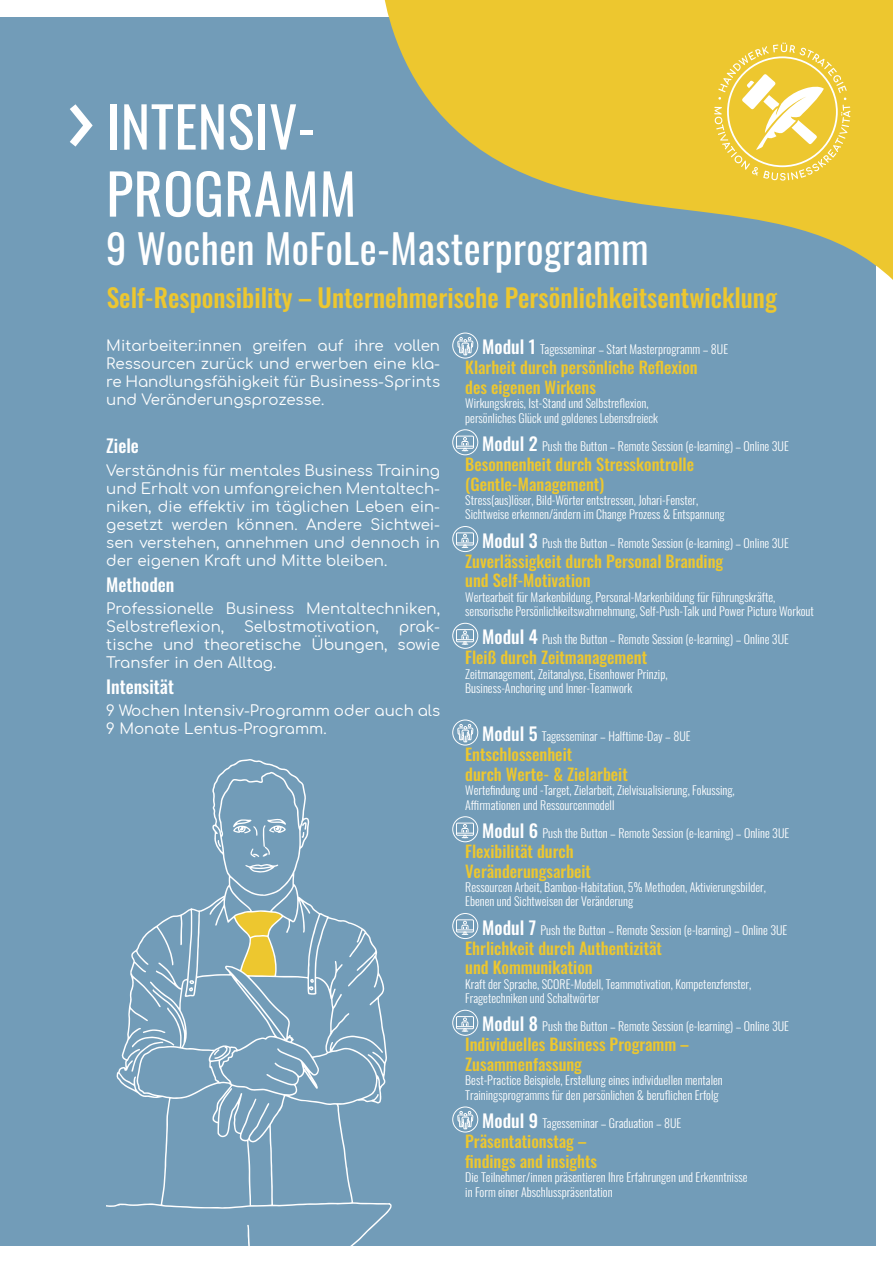
<style>
.page{position:relative;width:893px;height:1263px;background:#fff}
.page>*{position:absolute;margin:0;border:0;box-sizing:border-box;transform-origin:0 0}
.t1{font:55.8px/67.1px "Oswald";letter-spacing:.01em;color:#fff}
.t2{font:40.5px "Oswald";letter-spacing:.01em;color:#fff}
.t3{font:500 25.5px "Oswald";color:#edc72f}
.t4{font:500 18px "Oswald";color:#fff}
.t5{font:500 16.5px/19.8px "Oswald";color:#edc72f}
.t6{font:15px/18px "Comfortaa";color:#fff;text-align:justify}
.t7{font:300 12px/14.4px "Oswald";color:#fff}
.s1{font-weight:500;font-size:18px}
</style>
<div class="page">
<div style="left:0;top:17px;width:876px;height:1229px;background:#729cb8"></div>
<svg style="left:70px;top:104px;width:23px;height:43px"></svg>
<svg style="left:384px;top:0;width:509px;height:533px"></svg>
<svg style="left:714px;top:43px;width:136px;height:138px;background:#f0d157"></svg>
<svg style="left:106px;top:759px;width:286px;height:487px"></svg>
<svg style="left:245px;top:864px;width:33px;height:9px"></svg>
<svg style="left:233px;top:819px;width:53px;height:38px"></svg>
<svg style="left:131px;top:1029px;width:43px;height:43px"></svg>
<svg style="left:189px;top:980px;width:5px;height:11px"></svg>
<svg style="left:310px;top:979px;width:4px;height:4px"></svg>
<svg style="left:214px;top:1049px;width:6px;height:6px"></svg>
<svg style="left:302px;top:822px;width:5px;height:16px"></svg>
<svg style="left:218px;top:840px;width:3px;height:7px"></svg>
<svg style="left:453px;top:817px;width:25px;height:25px"></svg>
<div style="left:456px;top:823px;width:18px;height:12px;border:1px solid #fff"></div>
<svg style="left:456px;top:824px;width:17px;height:14px"></svg>
<div style="left:452px;top:816px;width:26px;height:26px;border:1px solid #fff;border-radius:50%"></div>
<svg style="left:453px;top:623px;width:25px;height:25px"></svg>
<div style="left:456px;top:629px;width:18px;height:13px;border:1px solid #fff"></div>
<svg style="left:456px;top:631px;width:17px;height:14px"></svg>
<div style="left:452px;top:623px;width:26px;height:26px;border:1px solid #fff;border-radius:50%"></div>
<svg style="left:453px;top:526px;width:25px;height:26px"></svg>
<div style="left:456px;top:533px;width:18px;height:12px;border:1px solid #fff"></div>
<svg style="left:456px;top:534px;width:17px;height:14px"></svg>
<div style="left:452px;top:526px;width:26px;height:26px;border:1px solid #fff;border-radius:50%"></div>
<svg style="left:453px;top:430px;width:25px;height:25px"></svg>
<div style="left:456px;top:436px;width:18px;height:12px;border:1px solid #fff"></div>
<svg style="left:456px;top:437px;width:17px;height:14px"></svg>
<div style="left:452px;top:429px;width:26px;height:26px;border:1px solid #fff;border-radius:50%"></div>
<svg style="left:453px;top:913px;width:25px;height:25px"></svg>
<div style="left:456px;top:919px;width:18px;height:13px;border:1px solid #fff"></div>
<svg style="left:456px;top:921px;width:17px;height:14px"></svg>
<div style="left:452px;top:913px;width:26px;height:26px;border:1px solid #fff;border-radius:50%"></div>
<svg style="left:453px;top:1010px;width:25px;height:25px"></svg>
<div style="left:456px;top:1016px;width:18px;height:13px;border:1px solid #fff"></div>
<svg style="left:456px;top:1018px;width:17px;height:14px"></svg>
<div style="left:452px;top:1010px;width:26px;height:25px;border:1px solid #fff;border-radius:50%"></div>
<svg style="left:453px;top:720px;width:25px;height:25px"></svg>
<svg style="left:457px;top:720px;width:16px;height:25px"></svg>
<div style="left:452px;top:720px;width:26px;height:25px;border:1px solid #fff;border-radius:50%"></div>
<svg style="left:453px;top:1107px;width:25px;height:25px"></svg>
<svg style="left:457px;top:1107px;width:16px;height:25px"></svg>
<div style="left:452px;top:1107px;width:26px;height:25px;border:1px solid #fff;border-radius:50%"></div>
<svg style="left:453px;top:333px;width:25px;height:25px"></svg>
<svg style="left:457px;top:333px;width:16px;height:25px"></svg>
<div style="left:452px;top:333px;width:26px;height:25px;border:1px solid #fff;border-radius:50%"></div>
<h1 class="t1" style="left:106px;top:88px;width:251px">INTENSIV-<br>PROGRAMM</h1>
<h2 class="t2" style="left:106px;top:213px;width:544px">9 Wochen MoFoLe-Masterprogramm</h2>
<h3 class="t3" style="left:107px;top:285px;width:672px">Self-Responsibility – Unternehmerische Persönlichkeitsentwicklung</h3>
<p class="t6" style="left:106px;top:335px;width:335px">Mitarbeiter:innen greifen auf ihre vollen Ressourcen zurück und erwerben eine kla&shy;re Handlungsfähigkeit für Business-Sprints und Veränderungsprozesse.</p>
<h3 class="t4" style="left:106px;top:437px;width:34px">Ziele</h3>
<p class="t6" style="left:106px;top:459px;width:335px">Verständnis für mentales Business Training und Erhalt von umfangreichen Mentaltech&shy;niken, die effektiv im täglichen Leben ein&shy;gesetzt werden können. Andere Sichtwei&shy;sen verstehen, annehmen und dennoch in der eigenen Kraft und Mitte bleiben.</p>
<h3 class="t4" style="left:106px;top:575px;width:70px">Methoden</h3>
<p class="t6" style="left:106px;top:597px;width:335px">Professionelle Business Mentaltechniken,<br>Selbstreflexion,</p>
<p class="t6" style="left:244px;top:615px;width:136px">Selbstmotivation,</p>
<p class="t6" style="left:106px;top:615px;width:335px;text-indent:292px">prak&shy;tische und theoretische Übungen, sowie Transfer in den Alltag.</p>
<h3 class="t4" style="left:106px;top:677px;width:69px">Intensität</h3>
<p class="t6" style="left:106px;top:699px;width:335px">9 Wochen Intensiv-Programm oder auch als<br>9 Monate Lentus-Programm.</p>
<p class="t7" style="left:482px;top:341px;width:247px"><span class="s1">Modul 1</span> Tagesseminar – Start Masterprogramm – 8UE</p>
<h3 class="t5" style="left:465px;top:358px;width:234px">Klarheit durch persönliche Reflexion des eigenen Wirkens</h3>
<p class="t7" style="left:465px;top:395px;width:194px">Wirkungskreis, Ist-Stand und Selbstreflexion, persönliches Glück und goldenes Lebensdreieck</p>
<p class="t7" style="left:482px;top:438px;width:308px"><span class="s1">Modul 2</span> Push the Button – Remote Session (e-learning) – Online 3UE</p>
<h3 class="t5" style="left:465px;top:455px;width:230px">Besonnenheit durch Stresskontrolle (Gentle-Management)</h3>
<p class="t7" style="left:465px;top:492px;width:261px">Stress(aus)löser, Bild-Wörter entstressen, Johari-Fenster,<br>Sichtweise erkennen/ändern im Change Prozess &amp; Entspannung</p>
<p class="t7" style="left:482px;top:534px;width:308px"><span class="s1">Modul 3</span> Push the Button – Remote Session (e-learning) – Online 3UE</p>
<h3 class="t5" style="left:465px;top:552px;width:259px">Zuverlässigkeit durch Personal Branding und Self-Motivation</h3>
<p class="t7" style="left:465px;top:588px;width:350px">Wertearbeit für Markenbildung, Personal-Markenbildung für Führungskräfte, sensorische Persönlichkeitswahrnehmung, Self-Push-Talk und Power Picture Workout</p>
<p class="t7" style="left:482px;top:631px;width:308px"><span class="s1">Modul 4</span> Push the Button – Remote Session (e-learning) – Online 3UE</p>
<h3 class="t5" style="left:465px;top:649px;width:183px">Fleiß durch Zeitmanagement</h3>
<p class="t7" style="left:465px;top:665px;width:204px">Zeitmanagement, Zeitanalyse, Eisenhower Prinzip,<br>Business-Anchoring und Inner-Teamwork</p>
<p class="t7" style="left:482px;top:728px;width:210px"><span class="s1">Modul 5</span> Tagesseminar – Halftime-Day – 8UE</p>
<h3 class="t5" style="left:465px;top:745px;width:164px">Entschlossenheit<br>durch Werte- &amp; Zielarbeit</h3>
<p class="t7" style="left:465px;top:782px;width:271px">Wertefindung und -Target, Zielarbeit, Zielvisualisierung, Fokussing,<br>Affirmationen und Ressourcenmodell</p>
<p class="t7" style="left:482px;top:824px;width:308px"><span class="s1">Modul 6</span> Push the Button – Remote Session (e-learning) – Online 3UE</p>
<h3 class="t5" style="left:465px;top:842px;width:127px">Flexibilität durch<br>Veränderungsarbeit</h3>
<p class="t7" style="left:465px;top:878px;width:302px">Ressourcen Arbeit, Bamboo-Habitation, 5% Methoden, Aktivierungsbilder,<br>Ebenen und Sichtweisen der Veränderung</p>
<p class="t7" style="left:482px;top:921px;width:307px"><span class="s1">Modul 7</span> Push the Button – Remote Session (e-learning) – Online 3UE</p>
<h3 class="t5" style="left:465px;top:939px;width:198px">Ehrlichkeit durch Authentizität und Kommunikation</h3>
<p class="t7" style="left:465px;top:975px;width:288px">Kraft der Sprache, SCORE-Modell, Teammotivation, Kompetenzfenster,<br>Fragetechniken und Schaltwörter</p>
<p class="t7" style="left:482px;top:1018px;width:308px"><span class="s1">Modul 8</span> Push the Button – Remote Session (e-learning) – Online 3UE</p>
<h3 class="t5" style="left:465px;top:1036px;width:225px">Individuelles Business Programm –<br>Zusammenfassung</h3>
<p class="t7" style="left:465px;top:1072px;width:259px">Best-Practice Beispiele, Erstellung eines individuellen mentalen<br>Trainingsprogramms für den persönlichen &amp; beruflichen Erfolg</p>
<p class="t7" style="left:482px;top:1115px;width:201px"><span class="s1">Modul 9</span> Tagesseminar – Graduation – 8UE</p>
<h3 class="t5" style="left:465px;top:1132px;width:133px">Präsentationstag – findings and insights</h3>
<p class="t7" style="left:465px;top:1169px;width:284px">Die Teilnehmer/innen präsentieren Ihre Erfahrungen und Erkenntnisse in Form einer Abschlusspräsentation</p>
</div>
